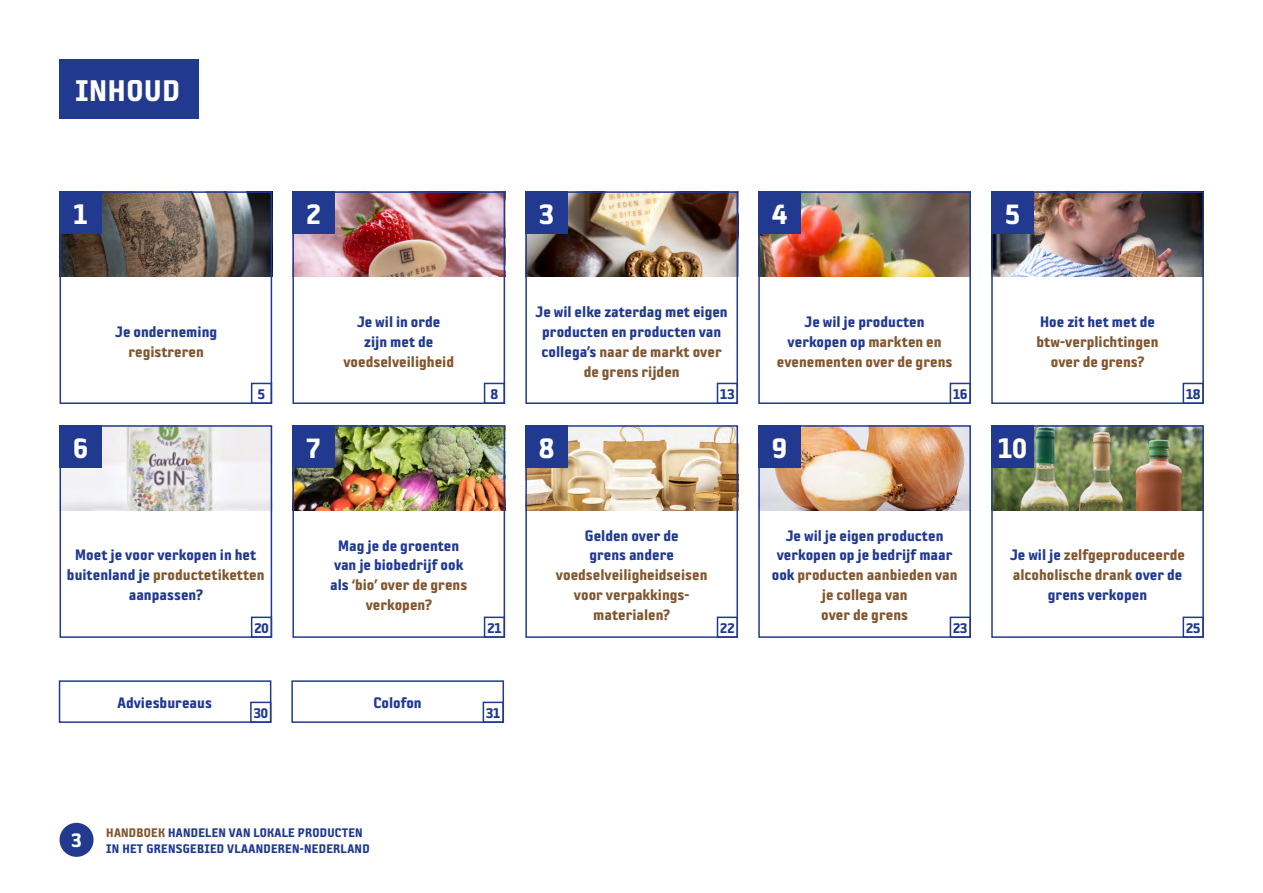
<style>
.page{position:relative;width:1263px;height:893px;background:#fff}
.page>*{position:absolute;margin:0;border:0;box-sizing:border-box;transform-origin:0 0}
.t1{font:32.4px "Sophisto OT E Gauge";letter-spacing:.02em;color:#fff}
.t2{font:30.3px "Sophisto OT E Gauge";color:#fff}
.t3{font:16.5px/19.8px "Sophisto OT E Gauge";color:#213a8f;text-align:center}
.t4{font:16.5px/19.8px "Sophisto OT E Gauge";color:#815730;text-align:center}
.t5{font:15.15px "Sophisto OT E Gauge";letter-spacing:-.05em;color:#213a8f}
.t6{font:13.5px/16.2px "Sophisto OT E Gauge";letter-spacing:.02em;color:#213a8f}
.s1{color:#815730}
.s2{color:#213a8f}
.s3{font-size:21px;color:#fff}
</style>
<div class="page">
<div style="left:59px;top:60px;width:140px;height:59px;background:#213a8f"></div>
<img style="left:63px;top:194px;width:206px;height:82px">
<div style="left:60px;top:191px;width:212px;height:213px;border:2px solid #213a8f"></div>
<div style="left:60px;top:191px;width:42px;height:43px;background:#213a8f"></div>
<div style="left:251px;top:383px;width:21px;height:21px;border:2px solid #213a8f"></div>
<img style="left:63px;top:428px;width:206px;height:82px">
<div style="left:60px;top:425px;width:212px;height:213px;border:2px solid #213a8f"></div>
<div style="left:251px;top:617px;width:21px;height:21px;border:2px solid #213a8f"></div>
<div style="left:250px;top:702px;width:21px;height:21px;border:2px solid #213a8f"></div>
<div style="left:483px;top:702px;width:21px;height:21px;border:2px solid #213a8f"></div>
<div style="left:60px;top:425px;width:42px;height:43px;background:#213a8f"></div>
<img style="left:295px;top:194px;width:207px;height:82px">
<div style="left:292px;top:191px;width:213px;height:213px;border:2px solid #213a8f"></div>
<div style="left:484px;top:383px;width:21px;height:21px;border:2px solid #213a8f"></div>
<div style="left:292px;top:191px;width:43px;height:43px;background:#213a8f"></div>
<img style="left:295px;top:428px;width:207px;height:82px">
<div style="left:292px;top:425px;width:213px;height:213px;border:2px solid #213a8f"></div>
<div style="left:484px;top:617px;width:21px;height:21px;border:2px solid #213a8f"></div>
<div style="left:292px;top:425px;width:43px;height:43px;background:#213a8f"></div>
<img style="left:528px;top:194px;width:207px;height:82px">
<div style="left:525px;top:191px;width:213px;height:213px;border:2px solid #213a8f"></div>
<div style="left:717px;top:383px;width:21px;height:21px;border:2px solid #213a8f"></div>
<div style="left:525px;top:191px;width:43px;height:43px;background:#213a8f"></div>
<img style="left:528px;top:428px;width:207px;height:82px">
<div style="left:525px;top:425px;width:213px;height:213px;border:2px solid #213a8f"></div>
<div style="left:717px;top:617px;width:21px;height:21px;border:2px solid #213a8f"></div>
<div style="left:525px;top:425px;width:43px;height:43px;background:#213a8f"></div>
<img style="left:761px;top:194px;width:207px;height:82px">
<div style="left:758px;top:191px;width:213px;height:213px;border:2px solid #213a8f"></div>
<div style="left:950px;top:383px;width:21px;height:21px;border:2px solid #213a8f"></div>
<div style="left:758px;top:191px;width:43px;height:43px;background:#213a8f"></div>
<img style="left:761px;top:428px;width:207px;height:82px">
<div style="left:758px;top:425px;width:213px;height:213px;border:2px solid #213a8f"></div>
<div style="left:950px;top:617px;width:21px;height:21px;border:2px solid #213a8f"></div>
<div style="left:758px;top:425px;width:43px;height:43px;background:#213a8f"></div>
<img style="left:994px;top:194px;width:207px;height:82px">
<div style="left:991px;top:191px;width:213px;height:213px;border:2px solid #213a8f"></div>
<div style="left:1182px;top:383px;width:22px;height:21px;border:2px solid #213a8f"></div>
<div style="left:991px;top:191px;width:43px;height:43px;background:#213a8f"></div>
<img style="left:994px;top:428px;width:207px;height:82px">
<div style="left:991px;top:425px;width:213px;height:213px;border:2px solid #213a8f"></div>
<div style="left:1182px;top:617px;width:22px;height:21px;border:2px solid #213a8f"></div>
<div style="left:991px;top:425px;width:43px;height:43px;background:#213a8f"></div>
<div style="left:59px;top:680px;width:212px;height:43px;border:2px solid #213a8f"></div>
<div style="left:291px;top:680px;width:213px;height:43px;border:2px solid #213a8f"></div>
<div style="left:60px;top:823px;width:34px;height:34px;background:#213a8f;border-radius:50%"></div>
<h1 class="t1" style="left:76px;top:71px;width:106px">INHOUD</h1>
<h2 class="t2" style="left:73px;top:196px;width:17px">1</h2>
<p class="t3" style="left:115px;top:321px;width:103px">Je onderneming</p>
<p class="t4" style="left:128px;top:341px;width:77px">registreren</p>
<h2 class="t2" style="left:73px;top:430px;width:17px">6</h2>
<p class="t5" style="left:258px;top:385px;width:9px">5</p>
<p class="t3" style="left:67px;top:545px;width:199px">Moet je voor verkopen in het buitenland je <span class="s1">productetiketten </span>aanpassen?</p>
<p class="t5" style="left:254px;top:619px;width:16px">20</p>
<h2 class="t2" style="left:306px;top:196px;width:17px">2</h2>
<p class="t3" style="left:357px;top:311px;width:85px">Je wil in orde zijn met de</p>
<p class="t4" style="left:343px;top:351px;width:112px">voedselveiligheid</p>
<h2 class="t2" style="left:306px;top:430px;width:17px">7</h2>
<p class="t5" style="left:490px;top:385px;width:9px">8</p>
<p class="t3" style="left:330px;top:535px;width:139px">Mag je de groenten van je biobedrijf ook als <span class="s1">‘bio’ over de grens verkopen?</span></p>
<p class="t5" style="left:487px;top:619px;width:16px">21</p>
<p class="t3" style="left:117px;top:692px;width:96px">Adviesbureaus</p>
<p class="t3" style="left:373px;top:692px;width:50px">Colofon</p>
<p class="t5" style="left:253px;top:704px;width:16px">30</p>
<p class="t5" style="left:486px;top:704px;width:16px">31</p>
<h2 class="t2" style="left:539px;top:196px;width:17px">3</h2>
<p class="t3" style="left:536px;top:301px;width:194px">Je wil elke zaterdag met eigen producten en producten van collega’s <span class="s1">naar de markt over de grens rijden</span></p>
<p class="t5" style="left:720px;top:385px;width:16px">13</p>
<h2 class="t2" style="left:539px;top:430px;width:17px">8</h2>
<p class="t3" style="left:585px;top:525px;width:95px;text-align:left">Gelden over de grens andere</p>
<p class="t4" style="left:556px;top:564px;width:153px">voedselveiligheidseisen voor verpakkings&shy;materialen?</p>
<p class="t5" style="left:720px;top:619px;width:16px">22</p>
<h2 class="t2" style="left:772px;top:196px;width:17px">4</h2>
<h2 class="t2" style="left:1005px;top:196px;width:17px">5</h2>
<p class="t4" style="left:777px;top:311px;width:177px"><span class="s2">Je wil je producten verkopen op</span> markten en evenementen over de grens</p>
<p class="t3" style="left:1040px;top:311px;width:116px">Hoe zit het met de</p>
<p class="t4" style="left:1036px;top:331px;width:123px">btw-verplichtingen over de grens?</p>
<p class="t5" style="left:953px;top:385px;width:16px">16</p>
<p class="t5" style="left:1186px;top:385px;width:16px">18</p>
<h2 class="t2" style="left:772px;top:430px;width:17px">9</h2>
<h2 class="t2" style="left:998px;top:430px;width:31px">10</h2>
<p class="t3" style="left:772px;top:525px;width:187px">Je wil je eigen producten verkopen op je bedrijf maar ook <span class="s1">producten aanbieden van je collega van<br>over de grens</span></p>
<p class="t5" style="left:953px;top:619px;width:16px">23</p>
<p class="t4" style="left:1010px;top:545px;width:176px"><span class="s2">Je wil je</span> zelfgeproduceerde alcoholische drank <span class="s2">over de grens verkopen</span></p>
<p class="t5" style="left:1186px;top:619px;width:16px">25</p>
<p class="t6" style="left:106px;top:824px;width:265px;text-indent:-35px"><span class="s3">3</span> <span class="s1">HANDBOEK</span> HANDELEN VAN LOKALE PRODUCTEN<br>IN HET GRENSGEBIED VLAANDEREN-NEDERLAND</p>
</div>
